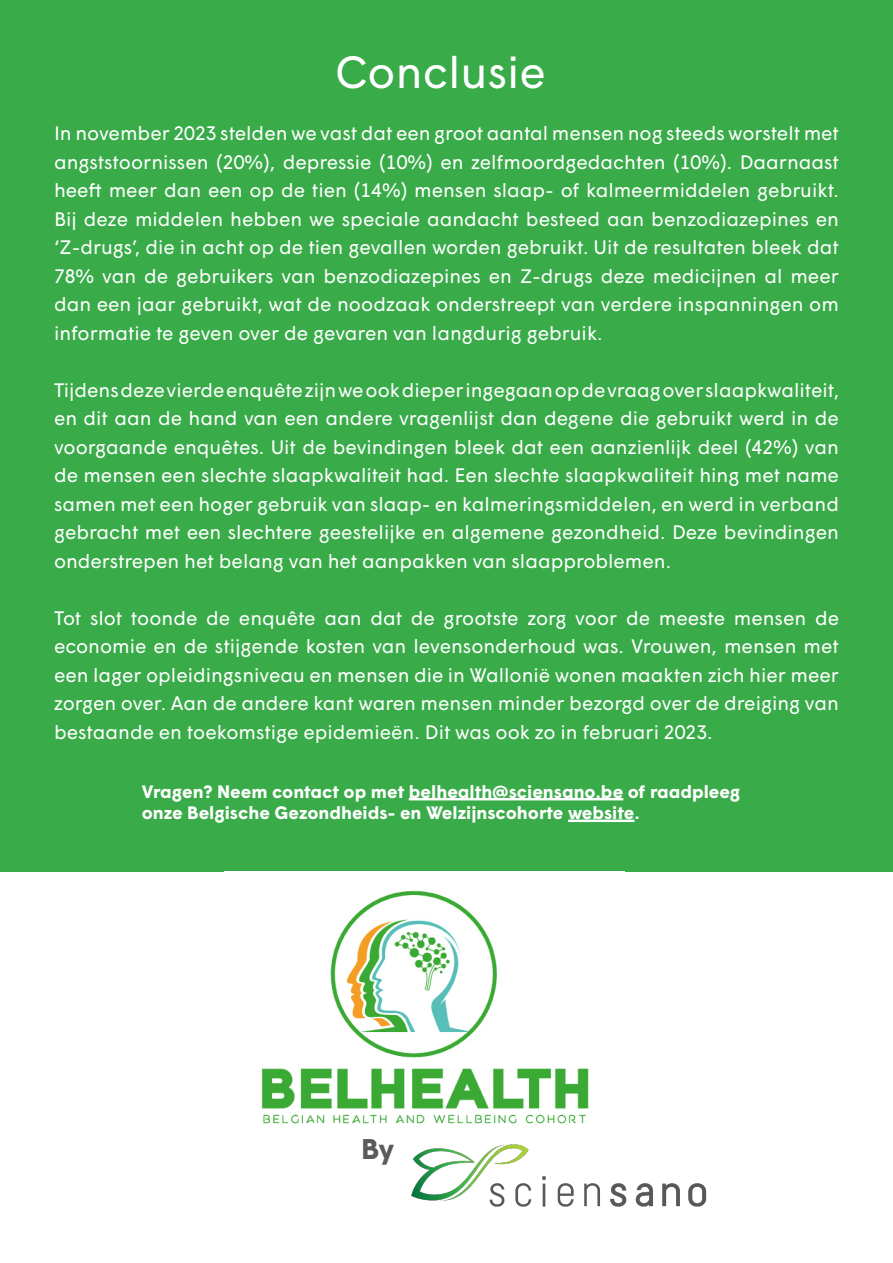
<style>
.page{position:relative;width:893px;height:1263px;background:#fff}
.page>*{position:absolute;margin:0;border:0;box-sizing:border-box;transform-origin:0 0}
.t1{font:45px "Wigrum";color:#fff}
.t2{font:700 28.5px "Wigrum";color:#5a595c}
.t3{font:19.5px/28.5px "Wigrum";color:#fff;text-align:justify}
.t4{font:700 18px/21.6px "Wigrum";color:#fff}
</style>
<div class="page">
<div style="left:0;top:0;width:893px;height:872px;background:#39ab49"></div>
<img style="left:411px;top:1144px;width:296px;height:63px">
<img style="left:261px;top:890px;width:328px;height:234px">
<hr style="left:409px;top:798px;width:214px;height:2px;background:#fff">
<hr style="left:568px;top:819px;width:66px;height:3px;background:#fff">
<p class="t1" style="left:335px;top:38px;width:213px">Conclusie</p>
<p class="t3" style="left:54px;top:118px;width:786px">In november 2023 stelden we vast dat een groot aantal mensen nog steeds worstelt met angststoornissen (20%), depressie (10%) en zelfmoordgedachten (10%). Daarnaast heeft meer dan een op de tien (14%) mensen slaap- of kalmeermiddelen gebruikt.<br>Bij deze middelen hebben we speciale aandacht besteed aan benzodiazepines en ‘Z-drugs’, die in acht op de tien gevallen worden gebruikt. Uit de resultaten bleek dat 78% van de gebruikers van benzodiazepines en Z-drugs deze medicijnen al meer dan een jaar gebruikt, wat de noodzaak onderstreept van verdere inspanningen om informatie te geven over de gevaren van langdurig gebruik.</p>
<p class="t3" style="left:54px;top:374px;width:786px">Tijdens deze vierde enquête zijn we ook dieper ingegaan op de vraag over slaapkwaliteit, en dit aan de hand van een andere vragenlijst dan degene die gebruikt werd in de voorgaande enquêtes. Uit de bevindingen bleek dat een aanzienlijk deel (42%) van de mensen een slechte slaapkwaliteit had. Een slechte slaapkwaliteit hing met name samen met een hoger gebruik van slaap- en kalmeringsmiddelen, en werd in verband gebracht met een slechtere geestelijke en algemene gezondheid. Deze bevindingen onderstrepen het belang van het aanpakken van slaapproblemen.</p>
<p class="t3" style="left:54px;top:602px;width:786px">Tot slot toonde de enquête aan dat de grootste zorg voor de meeste mensen de economie en de stijgende kosten van levensonderhoud was. Vrouwen, mensen met een lager opleidingsniveau en mensen die in Wallonië wonen maakten zich hier meer zorgen over. Aan de andere kant waren mensen minder bezorgd over de dreiging van bestaande en toekomstige epidemieën. Dit was ook zo in februari 2023.</p>
<p class="t4" style="left:142px;top:779px;width:600px">Vragen? Neem contact op met belhealth@sciensano.be of raadpleeg onze Belgische Gezondheids- en Welzijnscohorte website.</p>
<p class="t2" style="left:361px;top:1127px;width:34px">By</p>
</div>
